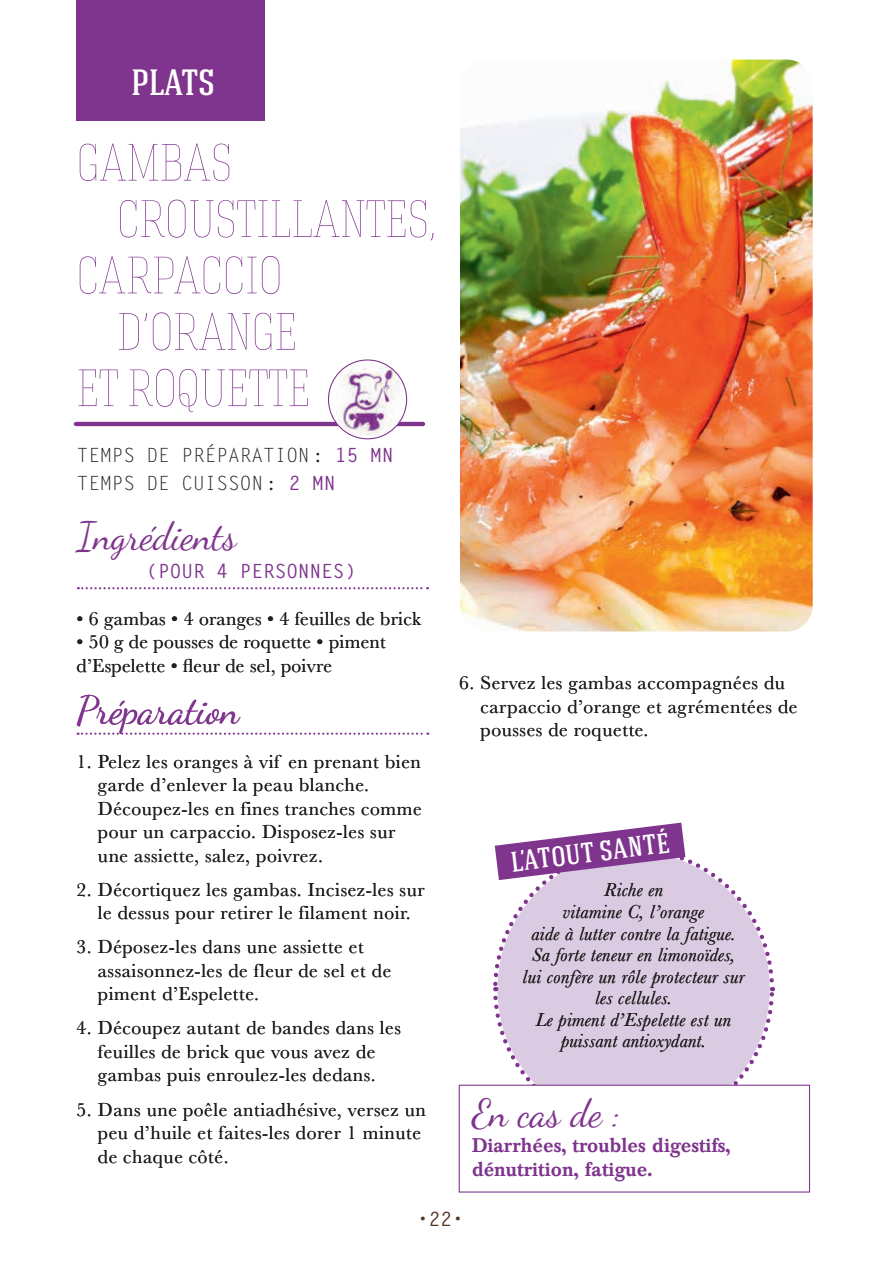
<style>
.page{position:relative;width:893px;height:1263px;background:#fff}
.page>*{position:absolute;margin:0;border:0;box-sizing:border-box;transform-origin:0 0}
.t1{font:100 52.2px "Hagin Caps";letter-spacing:-.01em;color:#7f348d}
.t2{font:39.15px "Dancing Script";color:#7f348d}
.t3{font:39.15px "Dancing Script";color:#7f348d}
.t4{font:500 36.9px "Hagin Caps";color:#fff}
.t5{font:500 36.45px "Hagin Caps";color:#fff}
.t6{font:500 28.2px "Hagin Caps";color:#fff}
.t7{font:19.65px/23.5px "Baskerville";letter-spacing:.03em;color:#231f20}
.t8{font:italic 19.65px/21.6px "Baskerville";letter-spacing:.02em;color:#231f20;text-align:center}
.t9{font:500 19.65px/23.9px "Baskerville BE";color:#7f348d}
.t10{font:19.65px/28.2px "Letter Gothic";color:#231f20}
.t11{font:700 19.65px "Letter Gothic";color:#7f348d}
.t12{font:700 19.65px "Letter Gothic";color:#553421}
.s1{font-weight:700;color:#7f348d}
</style>
<div class="page">
<div style="left:77px;top:0;width:183px;height:121px;background:#7f348d"></div>
<hr style="left:74px;top:422px;width:351px;height:4px;background:#7f348d;border-radius:2px">
<svg style="left:328px;top:360px;width:79px;height:79px"></svg>
<img style="left:336px;top:365px;width:64px;height:70px">
<div style="left:328px;top:359px;width:79px;height:80px;border:1px solid #7f348d;border-radius:50%"></div>
<svg style="left:491px;top:845px;width:285px;height:240px"></svg>
<svg style="left:495px;top:823px;width:190px;height:57px"></svg>
<svg style="left:78px;top:587px;width:350px;height:2px"></svg>
<div style="left:459px;top:1085px;width:351px;height:107px;border:1px solid #7f348d"></div>
<img style="left:460px;top:60px;width:353px;height:571px">
<div style="left:82px;top:0;width:182px;height:121px;background:#7f348d"></div>
<svg style="left:78px;top:733px;width:350px;height:2px"></svg>
<h3 class="t5" style="left:131px;top:59px;width:85px">PLATS</h3>
<h3 class="t4" style="left:126px;top:60px;width:86px">PLATS</h3>
<h1 class="t1" style="left:77px;top:130px;width:157px">GAMBAS</h1>
<h1 class="t1" style="left:117px;top:187px;width:321px">CROUSTILLANTES,</h1>
<h1 class="t1" style="left:77px;top:243px;width:207px">CARPACCIO</h1>
<h1 class="t1" style="left:117px;top:300px;width:182px">D’ORANGE</h1>
<h1 class="t1" style="left:77px;top:356px;width:235px">ET ROQUETTE</h1>
<p class="t10" style="left:77px;top:441px;width:318px">TEMPS DE PRÉPARATION : <span class="s1">15 MN<br></span>TEMPS DE CUISSON : <span class="s1">2 MN</span></p>
<h2 class="t2" style="left:77px;top:513px;width:161px">Ingrédients</h2>
<p class="t11" style="left:147px;top:559px;width:211px">(POUR 4 PERSONNES)</p>
<p class="t7" style="left:77px;top:607px;width:346px">• 6 gambas • 4 oranges • 4 feuilles de brick</p>
<p class="t7" style="left:77px;top:630px;width:311px">• 50 g de pousses de roquette • piment d’Espelette • fleur de sel, poivre</p>
<h2 class="t3" style="left:77px;top:680px;width:164px">Préparation</h2>
<p class="t7" style="left:98px;top:750px;width:325px;text-indent:-21px">1. Pelez les oranges à vif en prenant bien garde d’enlever la peau blanche.<br>Découpez-les en fines tranches comme pour un carpaccio. Disposez-les sur une assiette, salez, poivrez.</p>
<p class="t7" style="left:77px;top:878px;width:350px;text-align:center">2. Décortiquez les gambas. Incisez-les sur le dessus pour retirer le filament noir.</p>
<p class="t7" style="left:98px;top:935px;width:295px;text-indent:-21px">3. Déposez-les dans une assiette et assaisonnez-les de fleur de sel et de piment d’Espelette.</p>
<p class="t7" style="left:77px;top:1016px;width:326px;text-align:center">4. Découpez autant de bandes dans les feuilles de brick que vous avez de gambas puis enroulez-les dedans.</p>
<p class="t7" style="left:98px;top:1098px;width:330px;text-indent:-21px">5. Dans une poêle antiadhésive, versez un peu d’huile et faites-les dorer 1 minute de chaque côté.</p>
<p class="t7" style="left:481px;top:671px;width:318px;text-indent:-21px">6. Servez les gambas accompagnées du carpaccio d’orange et agrémentées de pousses de roquette.</p>
<h3 class="t6" style="left:509px;top:844px;width:161px;rotate:-7deg">L’ATOUT SANTÉ</h3>
<p class="t8" style="left:523px;top:879px;width:223px">Riche en<br>vitamine C, l’orange<br>aide à lutter contre la fatigue.<br>Sa forte teneur en limonoïdes, lui confère un rôle protecteur sur les cellules.<br>Le piment d’Espelette est un puissant antioxydant.</p>
<h2 class="t2" style="left:472px;top:1090px;width:150px">En cas de :</h2>
<p class="t9" style="left:472px;top:1134px;width:260px">Diarrhées, troubles digestifs, dénutrition, fatigue.</p>
<p class="t12" style="left:417px;top:1207px;width:48px">•22•</p>
</div>
